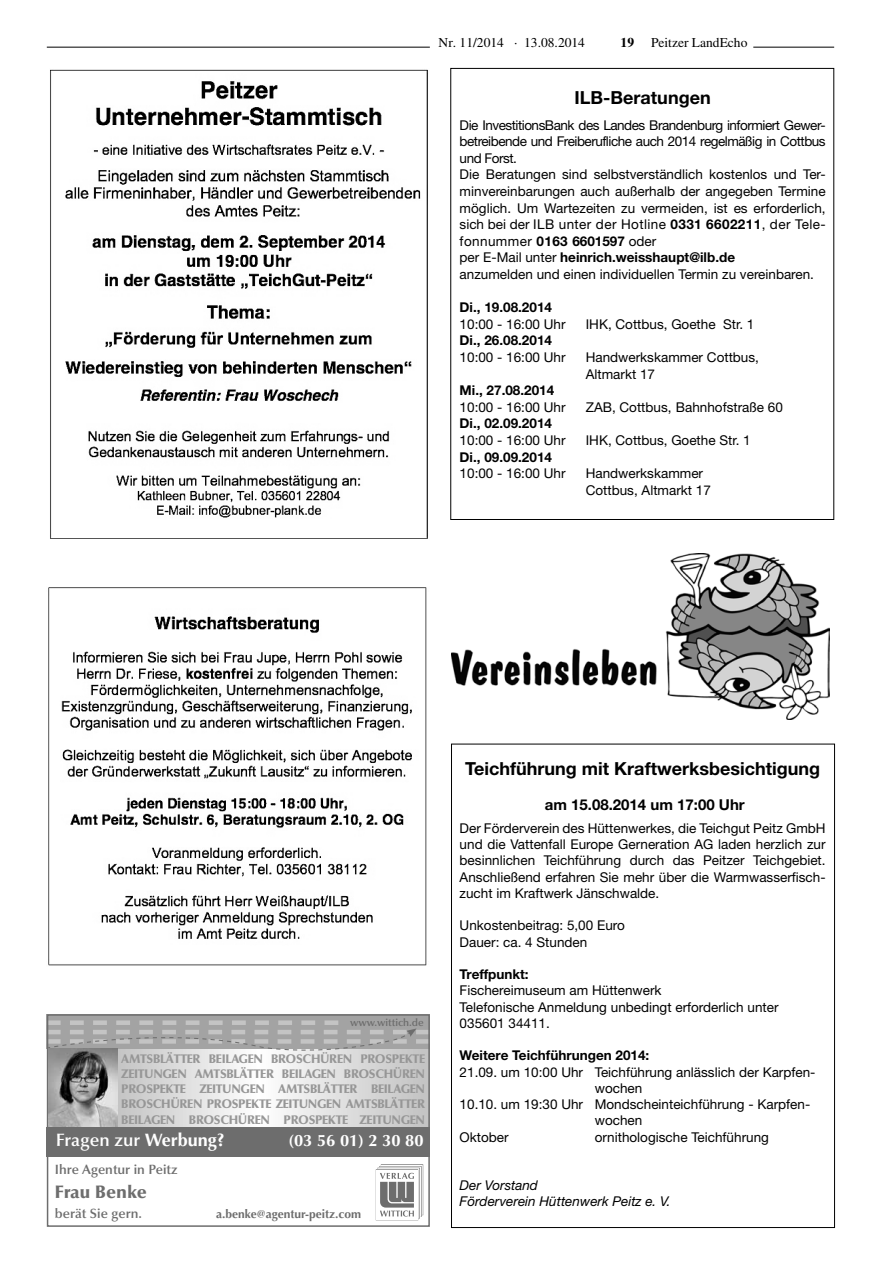
<style>
.page{position:relative;width:881px;height:1263px;background:#fff}
.page>*{position:absolute;margin:0;border:0;box-sizing:border-box;transform-origin:0 0}
.t1{font:700 18px "Helvetica Neue LT";color:#000}
.t2{font:600 18px "Optima LT";color:#fff}
.t3{font:900 18px "Optima LT";color:#6d6d6d}
.t4{font:700 16.5px "Optima LT";color:#fff}
.t5{font:700 15px "Helvetica Neue LT";color:#000}
.t6{font:13.5px/16.6px "Helvetica Neue LT";color:#000}
.t7{font:700 13.5px "Helvetica Neue LT";color:#000}
.t8{font:italic 13.5px/16.2px "Helvetica Neue LT";color:#000}
.t9{font:13.5px "Times LT";color:#000}
.t10{font:600 13.5px "Optima LT";color:#6d6d6d}
.t11{font:900 12.45px/15.1px "Optima LT";letter-spacing:-.03em;color:#969696;text-align:justify}
.t12{font:700 12px "Optima LT";color:#6d6d6d}
.t13{font:600 10.5px "Optima LT";color:#6d6d6d}
.s1{font-weight:700}
</style>
<div class="page">
<hr style="left:753px;top:47px;width:80px;height:1px;background:#000">
<hr style="left:47px;top:47px;width:382px;height:1px;background:#000">
<img style="left:50px;top:69px;width:378px;height:470px">
<img style="left:48px;top:587px;width:379px;height:379px">
<img style="left:451px;top:554px;width:378px;height:165px">
<svg style="left:117px;top:1053px;width:309px;height:74px"></svg>
<div style="left:47px;top:1014px;width:382px;height:34px;background:#a3a3a3"></div>
<svg style="left:375px;top:1164px;width:48px;height:56px"></svg>
<div style="left:47px;top:1127px;width:382px;height:30px;background:#6d6d6d"></div>
<div style="left:47px;top:1014px;width:382px;height:213px;border:2px solid #6d6d6d"></div>
<svg style="left:47px;top:1020px;width:382px;height:33px"></svg>
<img style="left:48px;top:1048px;width:69px;height:79px">
<p class="t9" style="left:438px;top:34px;width:148px">Nr. 11/2014 · 13.08.2014</p>
<p class="t9" style="left:620px;top:34px;width:128px"><span class="s1">19</span> Peitzer LandEcho</p>
<h1 class="t1" style="left:574px;top:87px;width:138px">ILB-Beratungen</h1>
<p class="t6" style="left:459px;top:116px;width:367px">Die InvestitionsBank des Landes Brandenburg informiert Gewer&shy;betreibende und Freiberufliche auch 2014 regelmäßig in Cottbus und Forst.<br>Die Beratungen sind selbstverständlich kostenlos und Ter&shy;minvereinbarungen auch außerhalb der angegeben Termine möglich. Um Wartezeiten zu vermeiden, ist es erforderlich, sich bei der ILB unter der Hotline <span class="s1">0331 6602211</span>, der Tele&shy;fonnummer <span class="s1">0163 6601597</span> oder<br>per E-Mail unter <span class="s1">heinrich.weisshaupt@ilb.de<br></span>anzumelden und einen individuellen Termin zu vereinbaren.</p>
<p class="t7" style="left:459px;top:299px;width:94px">Di., 19.08.2014</p>
<p class="t6" style="left:459px;top:315px;width:107px">10:00 - 16:00 Uhr</p>
<p class="t6" style="left:585px;top:315px;width:170px">IHK, Cottbus, Goethe Str. 1</p>
<p class="t7" style="left:459px;top:332px;width:94px">Di., 26.08.2014</p>
<p class="t6" style="left:459px;top:349px;width:107px">10:00 - 16:00 Uhr</p>
<p class="t6" style="left:585px;top:349px;width:175px">Handwerkskammer Cottbus,<br>Altmarkt 17</p>
<p class="t7" style="left:459px;top:382px;width:96px">Mi., 27.08.2014</p>
<p class="t6" style="left:459px;top:398px;width:107px">10:00 - 16:00 Uhr</p>
<p class="t6" style="left:585px;top:398px;width:199px">ZAB, Cottbus, Bahnhofstraße 60</p>
<p class="t7" style="left:459px;top:415px;width:94px">Di., 02.09.2014</p>
<p class="t6" style="left:459px;top:432px;width:107px">10:00 - 16:00 Uhr</p>
<p class="t6" style="left:585px;top:432px;width:166px">IHK, Cottbus, Goethe Str. 1</p>
<p class="t7" style="left:459px;top:448px;width:94px">Di., 09.09.2014</p>
<p class="t6" style="left:459px;top:465px;width:107px">10:00 - 16:00 Uhr</p>
<p class="t6" style="left:585px;top:465px;width:127px">Handwerkskammer<br>Cottbus, Altmarkt 17</p>
<p class="t13" style="left:350px;top:1016px;width:75px">www.wittich.de</p>
<p class="t11" style="left:121px;top:1051px;width:305px">AMTSBLÄTTER BEILAGEN BROSCHÜREN PROSPEKTE ZEITUNGEN AMTSBLÄTTER BEILAGEN BROSCHÜREN PROSPEKTE ZEITUNGEN AMTSBLÄTTER BEILAGEN BROSCHÜREN PROSPEKTE ZEITUNGEN AMTSBLÄTTER BEILAGEN BROSCHÜREN PROSPEKTE ZEITUNGEN</p>
<h1 class="t2" style="left:56px;top:1129px;width:170px">Fragen zur <span class="s1">Werbung?</span></h1>
<p class="t4" style="left:288px;top:1130px;width:136px">(03 56 01) 2 30 80</p>
<p class="t10" style="left:55px;top:1161px;width:124px">Ihre Agentur in Peitz</p>
<h1 class="t3" style="left:55px;top:1181px;width:93px">Frau Benke</h1>
<p class="t10" style="left:55px;top:1206px;width:89px">berät Sie gern.</p>
<p class="t12" style="left:216px;top:1207px;width:147px">a.benke@agentur-peitz.com</p>
<h1 class="t1" style="left:465px;top:758px;width:356px">Teichführung mit Kraftwerksbesichtigung</h1>
<p class="t5" style="left:544px;top:796px;width:201px">am 15.08.2014 um 17:00 Uhr</p>
<p class="t6" style="left:459px;top:820px;width:367px;line-height:16.2px;text-align:justify">Der Förderverein des Hüttenwerkes, die Teichgut Peitz GmbH und die Vattenfall Europe Gerneration AG laden herzlich zur besinnlichen Teichführung durch das Peitzer Teichgebiet.<br>Anschließend erfahren Sie mehr über die Warmwasserfisch&shy;zucht im Kraftwerk Jänschwalde.</p>
<p class="t6" style="left:459px;top:917px;width:167px;line-height:16.2px">Unkostenbeitrag: 5,00 Euro<br>Dauer: ca. 4 Stunden</p>
<p class="t7" style="left:459px;top:966px;width:71px">Treffpunkt:</p>
<p class="t6" style="left:459px;top:982px;width:320px;line-height:16.2px">Fischereimuseum am Hüttenwerk<br>Telefonische Anmeldung unbedingt erforderlich unter<br>035601 34411.</p>
<p class="t7" style="left:459px;top:1047px;width:191px">Weitere Teichführungen 2014:</p>
<p class="t6" style="left:459px;top:1063px;width:357px">21.09. um 10:00 Uhr Teichführung anlässlich der Karpfen-</p>
<p class="t6" style="left:594px;top:1079px;width:49px">wochen</p>
<p class="t6" style="left:459px;top:1096px;width:352px">10.10. um 19:30 Uhr Mondscheinteichführung - Karpfen-</p>
<p class="t6" style="left:594px;top:1112px;width:49px">wochen</p>
<p class="t6" style="left:459px;top:1128px;width:51px">Oktober</p>
<p class="t6" style="left:594px;top:1128px;width:176px">ornithologische Teichführung</p>
<p class="t8" style="left:459px;top:1177px;width:212px">Der Vorstand<br>Förderverein Hüttenwerk Peitz e. V.</p>
</div>
